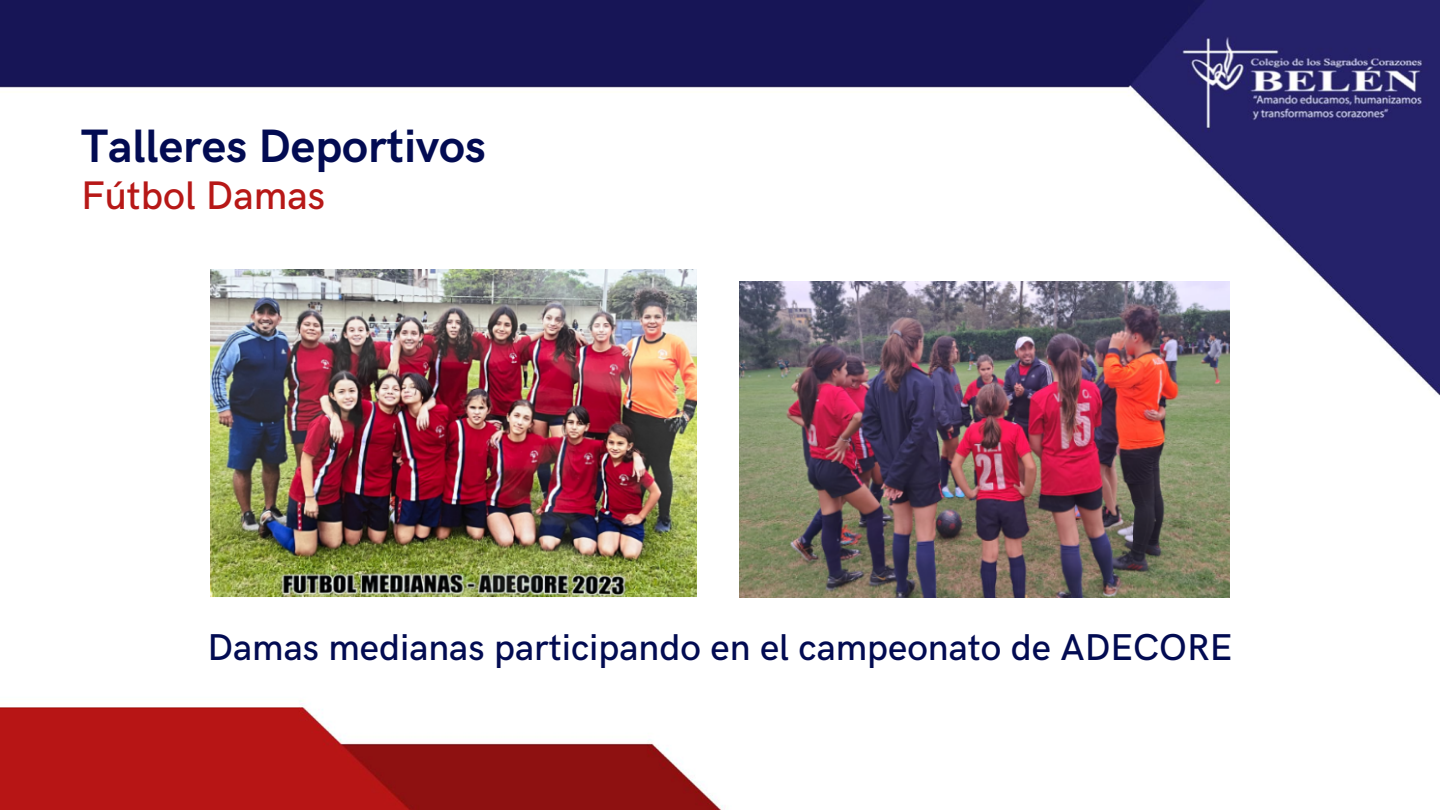
<style>
.page{position:relative;width:1440px;height:810px;background:#fff}
.page>*{position:absolute;margin:0;border:0;box-sizing:border-box;transform-origin:0 0}
.t1{font:700 47px "HK Grotesk";color:#020b52}
.t2{font:500 40px "HK Grotesk";color:#b71817}
.t3{font:500 37.5px "HK Grotesk";color:#020b52}
</style>
<div class="page">
<img style="left:0;top:0;width:1440px;height:810px">
<img style="left:211px;top:269px;width:486px;height:329px">
<img style="left:740px;top:282px;width:489px;height:316px">
<p class="t1" style="left:81px;top:120px;width:406px">Talleres Deportivos</p>
<p class="t2" style="left:81px;top:173px;width:246px">Fútbol Damas</p>
<p class="t3" style="left:207px;top:626px;width:1027px">Damas medianas participando en el campeonato de ADECORE</p>
</div>
